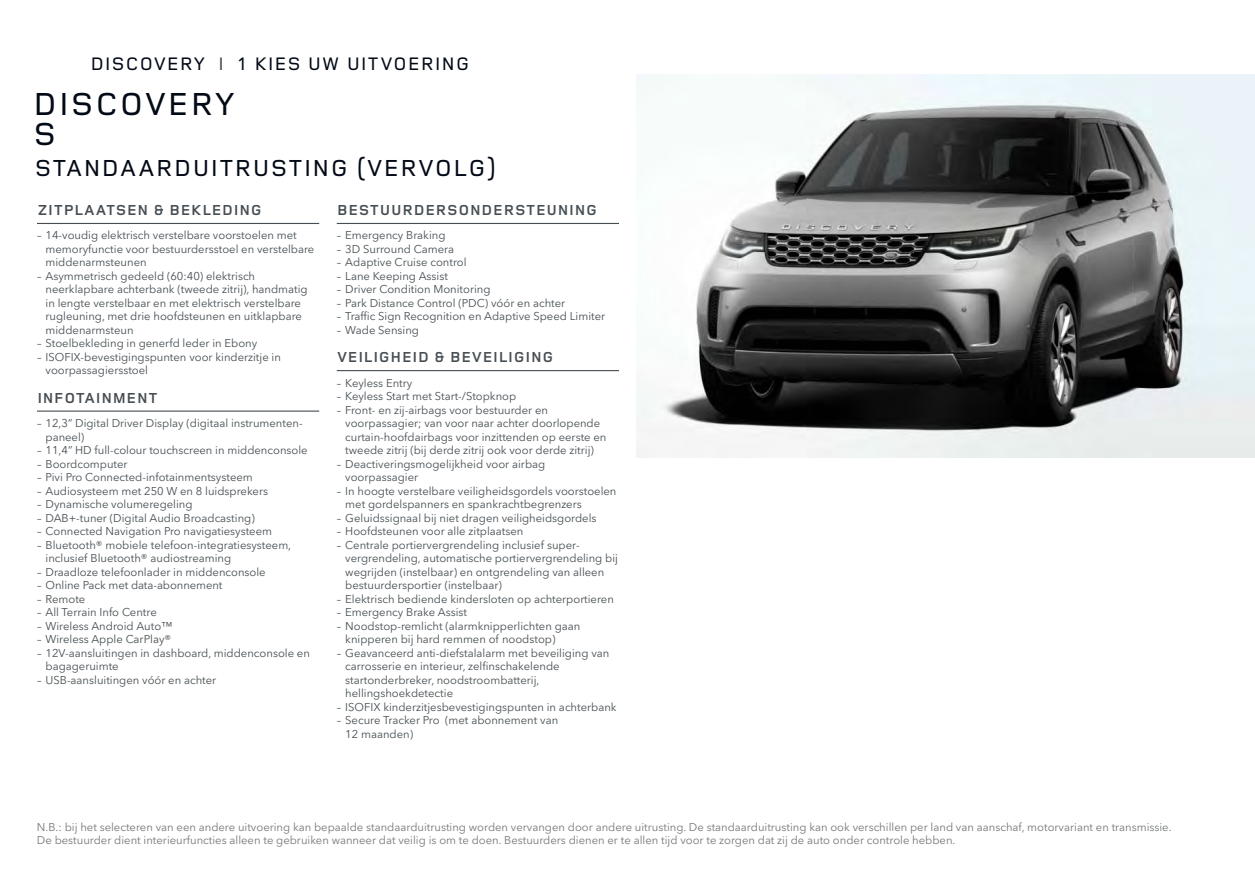
<style>
.page{position:relative;width:1255px;height:893px;background:#fff}
.page>*{position:absolute;margin:0;border:0;box-sizing:border-box;transform-origin:0 0}
.t1{font:500 33px/30px "Land Rover Wide";color:#020a16}
.t2{font:500 24px "Land Rover Wide";color:#020a16}
.t3{font:500 18.75px "Land Rover Wide";color:#020a16}
.t4{font:700 15px "Land Rover Wide";color:#464e53}
.t5{font:11.25px/13.5px "Avenir Next W1 G";color:#464e53}
.t6{font:11.25px/13.5px "Avenir Next W1 G";color:#757777}
.s1{color:#464e53}
</style>
<div class="page">
<hr style="left:37px;top:223px;width:282px;height:1px;background:#464e53">
<hr style="left:37px;top:411px;width:282px;height:1px;background:#464e53">
<hr style="left:337px;top:223px;width:282px;height:1px;background:#464e53">
<hr style="left:337px;top:370px;width:282px;height:1px;background:#464e53">
<img style="left:636px;top:74px;width:618px;height:383px">
<h3 class="t3" style="left:90px;top:50px;width:381px">DISCOVERY <span class="s1">I</span> 1 KIES UW UITVOERING</h3>
<h1 class="t1" style="left:33px;top:87px;width:205px">DISCOVERY<br>S</h1>
<h2 class="t2" style="left:34px;top:151px;width:463px">STANDAARDUITRUSTING (VERVOLG)</h2>
<h3 class="t4" style="left:37px;top:200px;width:227px">ZITPLAATSEN &amp; BEKLEDING</h3>
<p class="t5" style="left:45px;top:229px;width:270px;text-indent:-9px">– 14-voudig elektrisch verstelbare voorstoelen met memoryfunctie voor bestuurdersstoel en verstelbare middenarmsteunen</p>
<p class="t5" style="left:45px;top:269px;width:263px;text-indent:-9px">– Asymmetrisch gedeeld (60:40) elektrisch neerklapbare achterbank (tweede zitrij), handmatig in lengte verstelbaar en met elektrisch verstelbare rugleuning, met drie hoofdsteunen en uitklapbare middenarmsteun</p>
<p class="t5" style="left:37px;top:337px;width:222px">– Stoelbekleding in generfd leder in Ebony</p>
<p class="t5" style="left:45px;top:350px;width:237px;text-indent:-9px">– ISOFIX-bevestigingspunten voor kinderzitje in voorpassagiersstoel</p>
<h3 class="t4" style="left:37px;top:388px;width:122px">INFOTAINMENT</h3>
<p class="t5" style="left:45px;top:416px;width:258px;text-indent:-9px">– 12,3” Digital Driver Display (digitaal instrumenten&shy;paneel)</p>
<p class="t5" style="left:37px;top:443px;width:272px">– 11,4” HD full-colour touchscreen in middenconsole</p>
<p class="t5" style="left:37px;top:457px;width:92px">– Boordcomputer</p>
<p class="t5" style="left:37px;top:470px;width:217px">– Pivi Pro Connected-infotainmentsysteem</p>
<p class="t5" style="left:37px;top:484px;width:232px">– Audiosysteem met 250 W en 8 luidsprekers</p>
<p class="t5" style="left:37px;top:497px;width:157px">– Dynamische volumeregeling</p>
<p class="t5" style="left:37px;top:511px;width:219px">– DAB+-tuner (Digital Audio Broadcasting)</p>
<p class="t5" style="left:37px;top:524px;width:237px">– Connected Navigation Pro navigatiesysteem</p>
<p class="t5" style="left:45px;top:538px;width:247px;text-indent:-9px">– Bluetooth® mobiele telefoon-integratiesysteem, inclusief Bluetooth® audiostreaming</p>
<p class="t5" style="left:37px;top:565px;width:230px">– Draadloze telefoonlader in middenconsole</p>
<p class="t5" style="left:37px;top:578px;width:187px">– Online Pack met data-abonnement</p>
<p class="t5" style="left:37px;top:592px;width:50px">– Remote</p>
<p class="t5" style="left:37px;top:605px;width:121px">– All Terrain Info Centre</p>
<p class="t5" style="left:37px;top:619px;width:137px">– Wireless Android Auto™</p>
<p class="t5" style="left:37px;top:632px;width:136px">– Wireless Apple CarPlay®</p>
<p class="t5" style="left:45px;top:646px;width:266px;text-indent:-9px">– 12V-aansluitingen in dashboard, middenconsole en bagageruimte</p>
<p class="t5" style="left:37px;top:673px;width:181px">– USB-aansluitingen vóór en achter</p>
<h3 class="t4" style="left:337px;top:200px;width:262px">BESTUURDERSONDERSTEUNING</h3>
<p class="t5" style="left:337px;top:229px;width:110px">– Emergency Braking</p>
<p class="t5" style="left:337px;top:242px;width:119px">– 3D Surround Camera</p>
<p class="t5" style="left:337px;top:256px;width:131px">– Adaptive Cruise control</p>
<p class="t5" style="left:337px;top:269px;width:113px">– Lane Keeping Assist</p>
<p class="t5" style="left:337px;top:283px;width:155px">– Driver Condition Monitoring</p>
<p class="t5" style="left:337px;top:296px;width:230px">– Park Distance Control (PDC) vóór en achter</p>
<p class="t5" style="left:337px;top:310px;width:270px">– Traffic Sign Recognition en Adaptive Speed Limiter</p>
<p class="t5" style="left:337px;top:323px;width:84px">– Wade Sensing</p>
<h3 class="t4" style="left:337px;top:347px;width:218px">VEILIGHEID &amp; BEVEILIGING</h3>
<p class="t5" style="left:337px;top:376px;width:77px">– Keyless Entry</p>
<p class="t5" style="left:337px;top:389px;width:181px">– Keyless Start met Start-/Stopknop</p>
<p class="t5" style="left:345px;top:403px;width:263px;text-indent:-9px">– Front- en zij-airbags voor bestuurder en voorpassagier; van voor naar achter doorlopende curtain-hoofdairbags voor inzittenden op eerste en tweede zitrij (bij derde zitrij ook voor derde zitrij)</p>
<p class="t5" style="left:345px;top:457px;width:201px;text-indent:-9px">– Deactiveringsmogelijkheid voor airbag voorpassagier</p>
<p class="t5" style="left:345px;top:484px;width:273px;text-indent:-9px">– In hoogte verstelbare veiligheidsgordels voorstoelen met gordelspanners en spankrachtbegrenzers</p>
<p class="t5" style="left:337px;top:511px;width:261px">– Geluidssignaal bij niet dragen veiligheidsgordels</p>
<p class="t5" style="left:337px;top:524px;width:188px">– Hoofdsteunen voor alle zitplaatsen</p>
<p class="t5" style="left:345px;top:538px;width:274px;text-indent:-9px">– Centrale portiervergrendeling inclusief super&shy;vergrendeling, automatische portiervergrendeling bij wegrijden (instelbaar) en ontgrendeling van alleen bestuurdersportier (instelbaar)</p>
<p class="t5" style="left:337px;top:592px;width:278px">– Elektrisch bediende kindersloten op achterportieren</p>
<p class="t5" style="left:337px;top:605px;width:132px">– Emergency Brake Assist</p>
<p class="t5" style="left:345px;top:619px;width:237px;text-indent:-9px">– Noodstop-remlicht (alarmknipperlichten gaan knipperen bij hard remmen of noodstop)</p>
<p class="t5" style="left:345px;top:646px;width:265px;text-indent:-9px">– Geavanceerd anti-diefstalalarm met beveiliging van carrosserie en interieur, zelfinschakelende startonderbreker, noodstroombatterij, hellingshoekdetectie</p>
<p class="t5" style="left:337px;top:700px;width:281px">– ISOFIX kinderzitjesbevestigingspunten in achterbank</p>
<p class="t5" style="left:345px;top:713px;width:214px;text-indent:-9px">– Secure Tracker Pro (met abonnement van<br>12 maanden)</p>
<p class="t6" style="left:37px;top:820px;width:1136px">N.B.: bij het selecteren van een andere uitvoering kan bepaalde standaarduitrusting worden vervangen door andere uitrusting. De standaarduitrusting kan ook verschillen per land van aanschaf, motorvariant en transmissie.<br>De bestuurder dient interieurfuncties alleen te gebruiken wanneer dat veilig is om te doen. Bestuurders dienen er te allen tijd voor te zorgen dat zij de auto onder controle hebben.</p>
</div>
